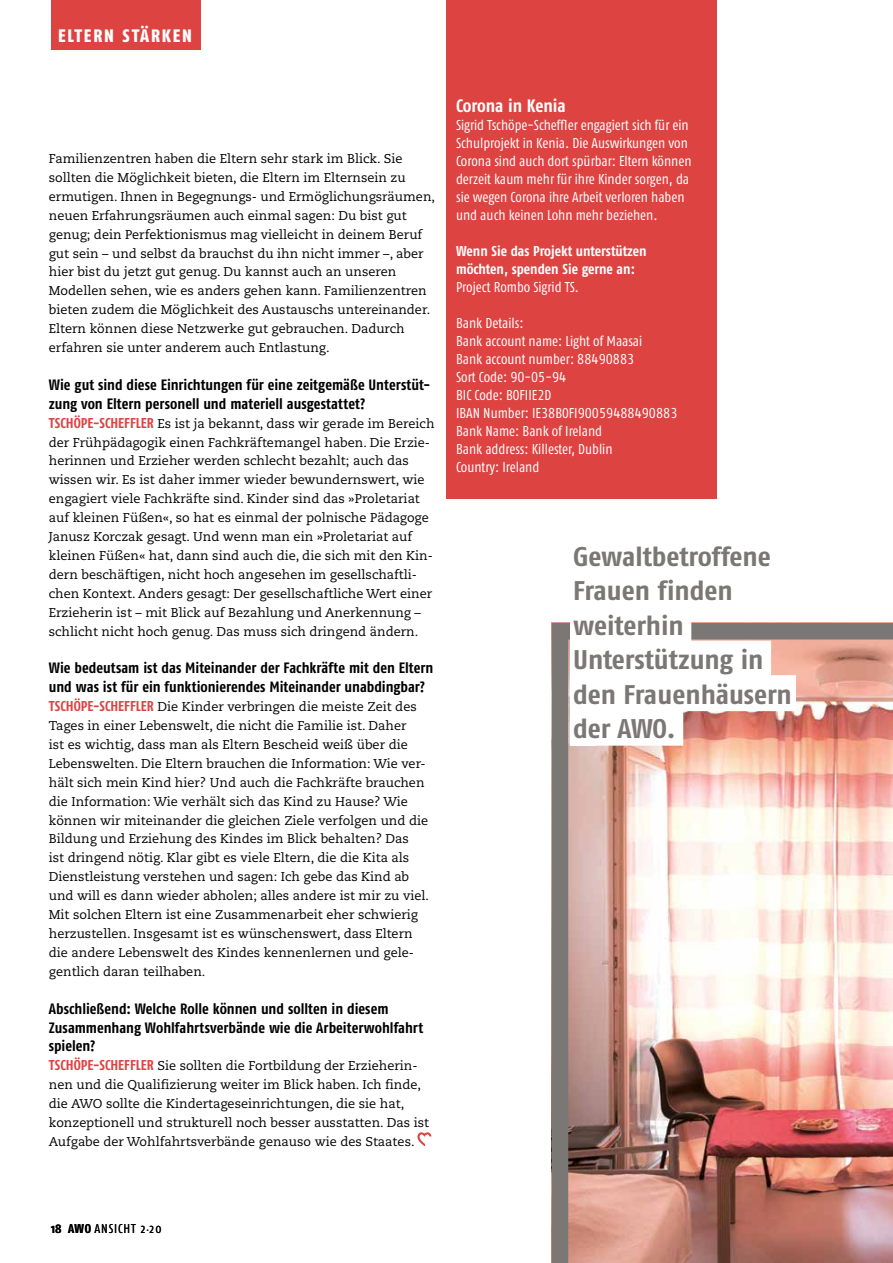
<style>
.page{position:relative;width:893px;height:1263px;background:#fff}
.page>*{position:absolute;margin:0;border:0;box-sizing:border-box;transform-origin:0 0}
.t1{font:700 27px/34.5px "Fago Co";color:#7a7775;scale:1.08 1}
.t2{font:700 18px "Fago Co";letter-spacing:-.005em;color:#fff}
.t3{font:18px "Fago Co Exb Lf";letter-spacing:.1em;color:#fff}
.t4{font:700 15px/18.9px "Fago Co";color:#000}
.t5{font:14.25px/18px "Fago Co Regular Tf";color:#fff}
.t6{font:700 14.25px/18px "Fago Co";color:#fff}
.t7{font:12.75px/18.9px "Caecilia";color:#000}
.t8{font:12.75px "Fago Co";letter-spacing:.07em;color:#000}
.s1{font-family:"Fago Co";font-weight:700;font-size:14.25px;color:#dc4341}
.s2{font-weight:700}
.s3{font-size:7.5px}
</style>
<div class="page">
<svg style="left:417px;top:1132px;width:15px;height:14px"></svg>
<img style="left:552px;top:623px;width:341px;height:640px">
<div style="left:446px;top:0;width:270px;height:498px;background:#dc4341"></div>
<div style="left:51px;top:0;width:149px;height:49px;background:#dc4341"></div>
<div style="left:570px;top:544px;width:26px;height:202px;background:#fff"></div>
<div style="left:573px;top:606px;width:118px;height:36px;background:#fff"></div>
<div style="left:573px;top:641px;width:198px;height:36px;background:#fff"></div>
<div style="left:573px;top:675px;width:223px;height:36px;background:#fff"></div>
<div style="left:573px;top:710px;width:110px;height:36px;background:#fff"></div>
<h2 class="t3" style="left:58px;top:25px;width:135px">ELTERN STÄRKEN</h2>
<p class="t7" style="left:49px;top:149px;width:388px">Familienzentren haben die Eltern sehr stark im Blick. Sie sollten die Möglichkeit bieten, die Eltern im Elternsein zu ermutigen. Ihnen in Begegnungs- und Ermöglichungsräumen, neuen Erfahrungsräumen auch einmal sagen: Du bist gut genug; dein Perfektionismus mag vielleicht in deinem Beruf gut sein – und selbst da brauchst du ihn nicht immer –, aber hier bist du jetzt gut genug. Du kannst auch an unseren Modellen sehen, wie es anders gehen kann. Familienzentren bieten zudem die Möglichkeit des Austauschs untereinander.<br>Eltern können diese Netzwerke gut gebrauchen. Dadurch erfahren sie unter anderem auch Entlastung.</p>
<p class="t4" style="left:49px;top:375px;width:383px">Wie gut sind diese Einrichtungen für eine zeitgemäße Unterstüt&shy;zung von Eltern personell und materiell ausgestattet?</p>
<p class="t7" style="left:49px;top:414px;width:387px"><span class="s1">TSCHÖPE-SCHEFFLER</span> Es ist ja bekannt, dass wir gerade im Bereich der Frühpädagogik einen Fachkräftemangel haben. Die Erzie&shy;herinnen und Erzieher werden schlecht bezahlt; auch das wissen wir. Es ist daher immer wieder bewundernswert, wie engagiert viele Fachkräfte sind. Kinder sind das »Proletariat auf kleinen Füßen«, so hat es einmal der polnische Pädagoge Janusz Korczak gesagt. Und wenn man ein »Proletariat auf kleinen Füßen« hat, dann sind auch die, die sich mit den Kin&shy;dern beschäftigen, nicht hoch angesehen im gesellschaftli&shy;chen Kontext. Anders gesagt: Der gesellschaftliche Wert einer Erzieherin ist – mit Blick auf Bezahlung und Anerkennung – schlicht nicht hoch genug. Das muss sich dringend ändern.</p>
<p class="t4" style="left:49px;top:658px;width:386px">Wie bedeutsam ist das Miteinander der Fachkräfte mit den Eltern und was ist für ein funktionierendes Miteinander unabdingbar?</p>
<p class="t7" style="left:49px;top:697px;width:382px"><span class="s1">TSCHÖPE-SCHEFFLER</span> Die Kinder verbringen die meiste Zeit des Tages in einer Lebenswelt, die nicht die Familie ist. Daher<br>ist es wichtig, dass man als Eltern Bescheid weiß über die Lebenswelten. Die Eltern brauchen die Information: Wie ver&shy;hält sich mein Kind hier? Und auch die Fachkräfte brauchen die Information: Wie verhält sich das Kind zu Hause? Wie können wir miteinander die gleichen Ziele verfolgen und die Bildung und Erziehung des Kindes im Blick behalten? Das<br>ist dringend nötig. Klar gibt es viele Eltern, die die Kita als Dienstleistung verstehen und sagen: Ich gebe das Kind ab und will es dann wieder abholen; alles andere ist mir zu viel.<br>Mit solchen Eltern ist eine Zusammenarbeit eher schwierig herzustellen. Insgesamt ist es wünschenswert, dass Eltern die andere Lebenswelt des Kindes kennenlernen und gele&shy;gentlich daran teilhaben.</p>
<p class="t4" style="left:49px;top:999px;width:376px">Abschließend: Welche Rolle können und sollten in diesem<br>Zusammenhang Wohlfahrtsverbände wie die Arbeiterwohlfahrt spielen?</p>
<p class="t7" style="left:49px;top:1057px;width:382px"><span class="s1">TSCHÖPE-SCHEFFLER</span> Sie sollten die Fortbildung der Erzieherin&shy;nen und die Qualifizierung weiter im Blick haben. Ich finde, die AWO sollte die Kindertageseinrichtungen, die sie hat, konzeptionell und strukturell noch besser ausstatten. Das ist Aufgabe der Wohlfahrtsverbände genauso wie des Staates.</p>
<h2 class="t2" style="left:456px;top:95px;width:111px">Corona in Kenia</h2>
<p class="t5" style="left:456px;top:116px;width:237px">Sigrid Tschöpe-Scheffler engagiert sich für ein Schulprojekt in Kenia. Die Auswirkungen von Corona sind auch dort spürbar: Eltern können derzeit kaum mehr für ihre Kinder sorgen, da sie wegen Corona ihre Arbeit verloren haben und auch keinen Lohn mehr beziehen.</p>
<p class="t6" style="left:456px;top:242px;width:192px">Wenn Sie das Projekt unterstützen möchten, spenden Sie gerne an:</p>
<p class="t5" style="left:456px;top:278px;width:124px">Project Rombo Sigrid TS.</p>
<p class="t5" style="left:456px;top:314px;width:223px">Bank Details:<br>Bank account name: Light of Maasai<br>Bank account number: 88490883<br>Sort Code: 90-05-94<br>BIC Code: BOFIIE2D<br>IBAN Number: IE38BOFI90059488490883<br>Bank Name: Bank of Ireland<br>Bank address: Killester, Dublin<br>Country: Ireland</p>
<h1 class="t1" style="left:573px;top:539px;width:204px">Gewaltbetroffene<br>Frauen finden weiterhin<br>Unterstützung in den Frauenhäusern der AWO.</h1>
<p class="t8" style="left:51px;top:1221px;width:112px"><span class="s2">18 AWO</span> ANSICHT 2 <span class="s3">•</span>20</p>
</div>
